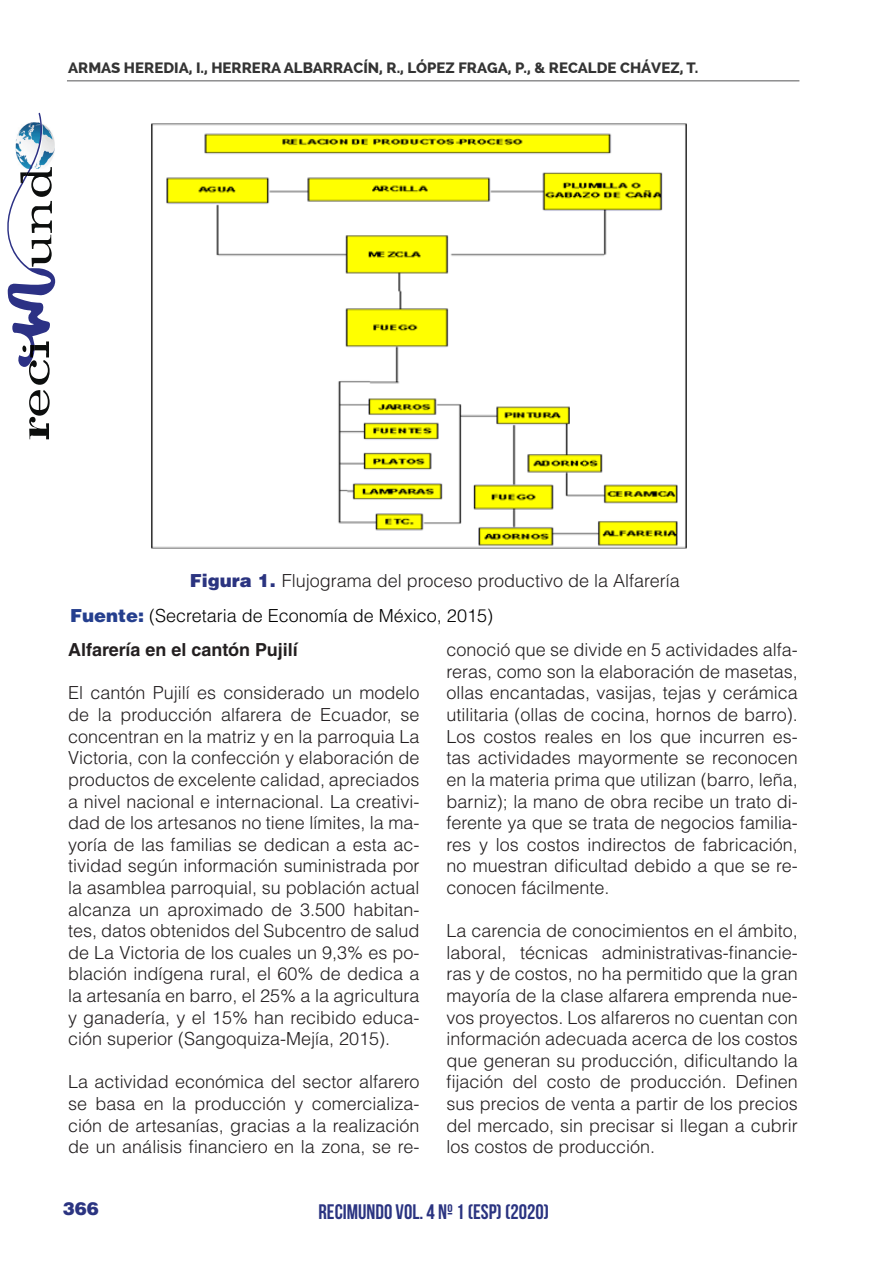
<style>
.page{position:relative;width:893px;height:1263px;background:#fff}
.page>*{position:absolute;margin:0;border:0;box-sizing:border-box;transform-origin:0 0}
.t1{font:21px "Bebas Neue";color:#2b3481}
.t2{font:300 18px/21.6px "Helvetica LT Std";color:#231f20;text-align:justify}
.t3{font:300 18px "Helvetica LT Std";color:#000}
.t4{font:700 18px "Helvetica LT Std";color:#231f20}
.t5{font:900 18px "Helvetica LT Std";color:#2b3481}
.t6{font:800 15px "Raleway";color:#333}
.s1{font-weight:900;color:#2b3480}
.s2{font-weight:900;color:#253f8e}
</style>
<div class="page">
<hr style="left:67px;top:80px;width:732px;height:1px;background:#545557">
<svg style="left:7px;top:113px;width:48px;height:326px"></svg>
<img style="left:151px;top:124px;width:536px;height:424px">
<p class="t6" style="left:68px;top:60px;width:632px">ARMAS HEREDIA, I., HERRERA ALBARRACÍN, R., LÓPEZ FRAGA, P., &amp; RECALDE CHÁVEZ, T.</p>
<p class="t2" style="left:190px;top:570px;width:492px"><span class="s1">Figura 1.</span> Flujograma del proceso productivo de la Alfarería</p>
<p class="t3" style="left:70px;top:604px;width:424px"><span class="s2">Fuente:</span> (Secretaria de Economía de México, 2015)</p>
<p class="t4" style="left:68px;top:639px;width:231px">Alfarería en el cantón Pujilí</p>
<p class="t2" style="left:68px;top:682px;width:353px">El cantón Pujilí es considerado un modelo de la producción alfarera de Ecuador, se concentran en la matriz y en la parroquia La Victoria, con la confección y elaboración de productos de excelente calidad, apreciados a nivel nacional e internacional. La creativi&shy;dad de los artesanos no tiene límites, la ma&shy;yoría de las familias se dedican a esta ac&shy;tividad según información suministrada por la asamblea parroquial, su población actual alcanza un aproximado de 3.500 habitan&shy;tes, datos obtenidos del Subcentro de salud de La Victoria de los cuales un 9,3% es po&shy;blación indígena rural, el 60% de dedica a la artesanía en barro, el 25% a la agricultura y ganadería, y el 15% han recibido educa&shy;ción superior (Sangoquiza-Mejía, 2015).</p>
<p class="t2" style="left:68px;top:1071px;width:353px">La actividad económica del sector alfarero se basa en la producción y comercializa&shy;ción de artesanías, gracias a la realización de un análisis financiero en la zona, se re-</p>
<p class="t2" style="left:446px;top:639px;width:353px">conoció que se divide en 5 actividades alfa&shy;reras, como son la elaboración de masetas, ollas encantadas, vasijas, tejas y cerámica utilitaria (ollas de cocina, hornos de barro).<br>Los costos reales en los que incurren es&shy;tas actividades mayormente se reconocen en la materia prima que utilizan (barro, leña, barniz); la mano de obra recibe un trato di&shy;ferente ya que se trata de negocios familia&shy;res y los costos indirectos de fabricación, no muestran dificultad debido a que se re&shy;conocen fácilmente.</p>
<p class="t2" style="left:446px;top:920px;width:353px">La carencia de conocimientos en el ámbito, laboral, técnicas administrativas-financie&shy;ras y de costos, no ha permitido que la gran mayoría de la clase alfarera emprenda nue&shy;vos proyectos. Los alfareros no cuentan con información adecuada acerca de los costos que generan su producción, dificultando la fijación del costo de producción. Definen sus precios de venta a partir de los precios del mercado, sin precisar si llegan a cubrir los costos de producción.</p>
<p class="t5" style="left:63px;top:1197px;width:38px">366</p>
<p class="t1" style="left:318px;top:1200px;width:232px">RECIMUNDO VOL. 4 Nº 1 (ESP) (2020)</p>
</div>
